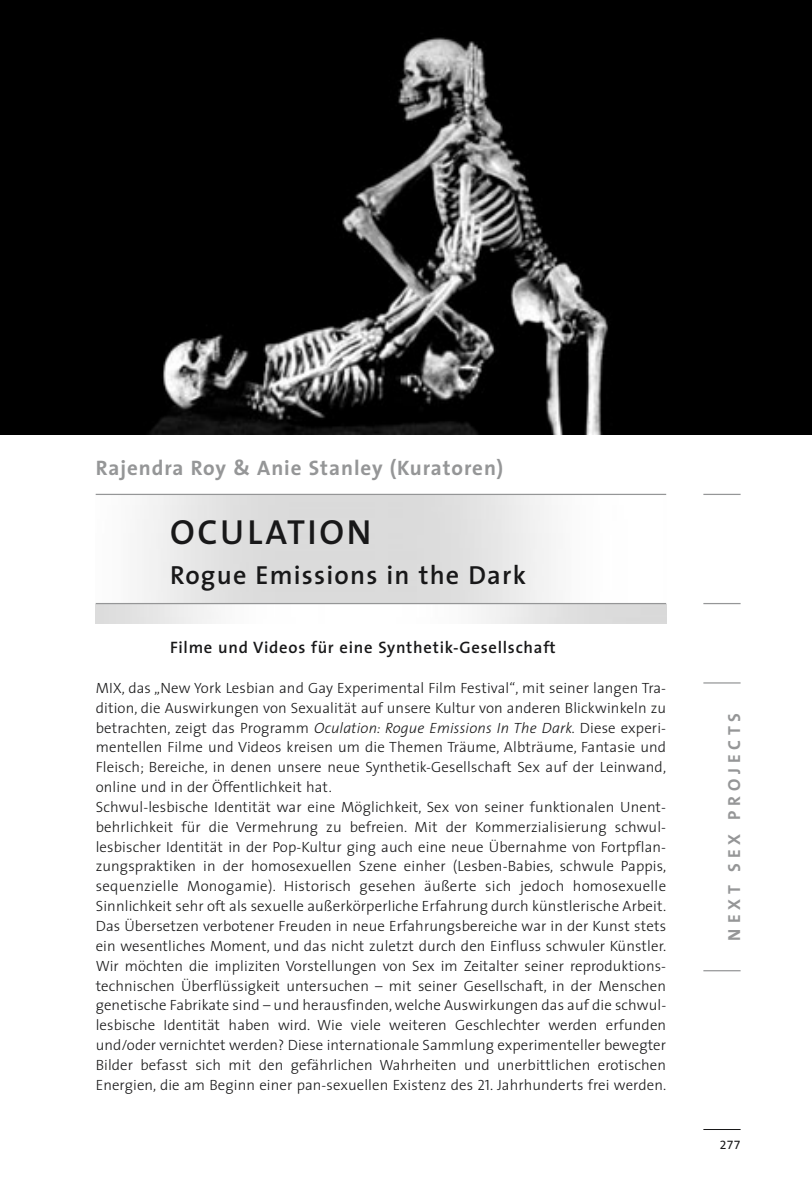
<style>
.page{position:relative;width:812px;height:1199px;background:#fff}
.page>*{position:absolute;margin:0;border:0;box-sizing:border-box;transform-origin:0 0}
.t1{font:600 35px "The Sans";letter-spacing:.075em;color:#181819}
.t2{font:600 26.25px "The Sans";letter-spacing:.045em;color:#181819}
.t3{font:700 21px "The Sans";letter-spacing:.045em;color:#959697}
.t4{font:700 17.5px "The Sans";letter-spacing:.27em;color:#959697}
.t5{font:600 16.62px "The Sans";letter-spacing:.045em;color:#181819}
.t6{font:300 14.88px/19.8px "The Sans";letter-spacing:.01em;color:#181819}
.t7{font:12.25px "The Sans Expert";color:#181819}
.s1{font-style:italic}
.s2{font-family:"The Sans Light Caps";font-weight:400}
</style>
<div class="page">
<hr style="left:703px;top:1129px;width:38px;height:1px;background:#181819">
<hr style="left:703px;top:494px;width:38px;height:1px;background:#959697">
<hr style="left:703px;top:603px;width:38px;height:1px;background:#959697">
<hr style="left:703px;top:682px;width:38px;height:1px;background:#959697">
<hr style="left:703px;top:970px;width:38px;height:1px;background:#959697">
<img style="left:0;top:0;width:812px;height:435px">
<hr style="left:96px;top:603px;width:570px;height:1px;background:#959697">
<hr style="left:96px;top:494px;width:570px;height:1px;background:#959697">
<h3 class="t3" style="left:96px;top:459px;width:409px">Rajendra Roy &amp; Anie Stanley (Kuratoren)</h3>
<h1 class="t1" style="left:170px;top:518px;width:203px">OCULATION</h1>
<h2 class="t2" style="left:170px;top:564px;width:357px">Rogue Emissions in the Dark</h2>
<p class="t5" style="left:170px;top:641px;width:387px">Filme und Videos für eine Synthetik-Gesellschaft</p>
<p class="t6" style="left:96px;top:679px;width:572px">MIX, das „New York Lesbian and Gay Experimental Film Festival“, mit seiner langen Tra&shy;dition, die Auswirkungen von Sexualität auf unsere Kultur von anderen Blickwinkeln zu betrachten, zeigt das Programm <span class="s1">Oculation: Rogue Emissions In The Dark.</span> Diese experi&shy;mentellen Filme und Videos kreisen um die Themen Träume, Albträume, Fantasie und Fleisch; Bereiche, in denen unsere neue Synthetik-Gesellschaft Sex auf der Leinwand, online und in der Öffentlichkeit hat.<br>Schwul-lesbische Identität war eine Möglichkeit, Sex von seiner funktionalen Unent&shy;behrlichkeit für die Vermehrung zu befreien. Mit der Kommerzialisierung schwul&shy;lesbischer Identität in der Pop-Kultur ging auch eine neue Übernahme von Fortpflan&shy;zungspraktiken in der homosexuellen Szene einher (Lesben-Babies, schwule Pappis, sequenzielle Monogamie). Historisch gesehen äußerte sich jedoch homosexuelle Sinnlichkeit sehr oft als sexuelle außerkörperliche Erfahrung durch künstlerische Arbeit.<br>Das Übersetzen verbotener Freuden in neue Erfahrungsbereiche war in der Kunst stets ein wesentliches Moment, und das nicht zuletzt durch den Einfluss schwuler Künstler.<br>Wir möchten die impliziten Vorstellungen von Sex im Zeitalter seiner reproduktions&shy;technischen Überflüssigkeit untersuchen – mit seiner Gesellschaft, in der Menschen genetische Fabrikate sind – und herausfinden, welche Auswirkungen das auf die schwul&shy;lesbische Identität haben wird. Wie viele weiteren Geschlechter werden erfunden und/oder vernichtet werden? Diese internationale Sammlung experimenteller bewegter Bilder befasst sich mit den gefährlichen Wahrheiten und unerbittlichen erotischen Energien, die am Beginn einer pan-sexuellen Existenz des <span class="s2">21</span>. Jahrhunderts frei werden.</p>
<p class="t4" style="left:727px;top:940px;width:229px;rotate:-90deg">NEXT SEX PROJECTS</p>
<p class="t7" style="left:720px;top:1138px;width:22px">277</p>
</div>
